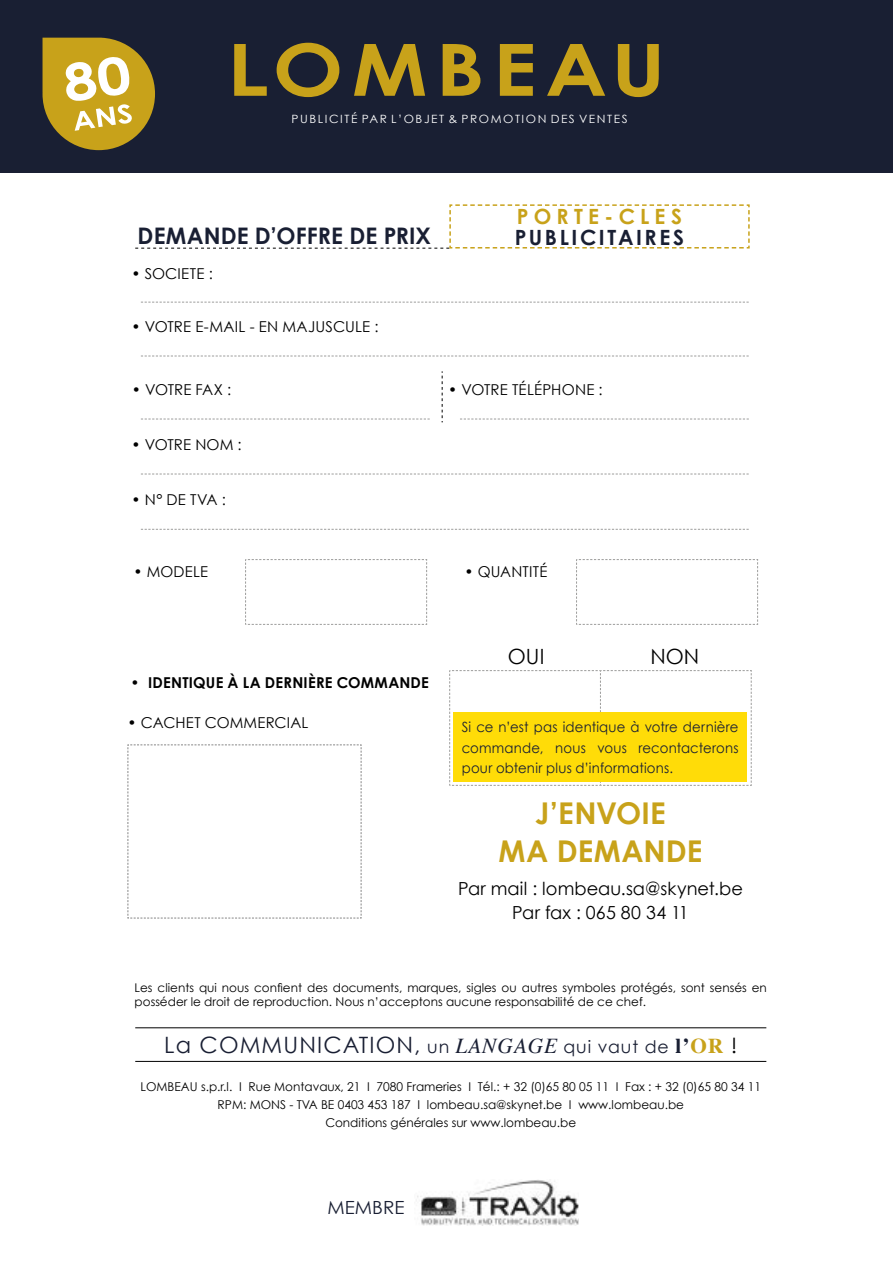
<style>
.page{position:relative;width:893px;height:1263px;background:#fff}
.page>*{position:absolute;margin:0;border:0;box-sizing:border-box;transform-origin:0 0}
.t1{font:700 30px/37.5px "Century Gothic";letter-spacing:.005em;color:#c8a21a;text-align:center}
.t2{font:700 22.8px "Century Gothic";letter-spacing:.005em;color:#191f33}
.t3{font:22.5px "Century Gothic";letter-spacing:.05em;color:#191f33}
.t4{font:700 21px "Century Gothic";letter-spacing:.12em;color:#191f33}
.t5{font:700 21px "Century Gothic";letter-spacing:.25em;color:#c8a21a}
.t6{font:21px "Century Gothic";letter-spacing:.005em;color:#000}
.t7{font:18.15px "Century Gothic";color:#191f33;scale:1.04 1}
.t8{font:18px/24px "Century Gothic";letter-spacing:.005em;color:#000;text-align:center}
.t9{font:15px "Century Gothic";letter-spacing:.01em;color:#000}
.t10{font:700 15px "Century Gothic";letter-spacing:.015em;color:#000}
.t11{font:15px "Century Gothic";letter-spacing:-.01em;color:#000}
.t12{font:14.1px/20.4px "Century Gothic";letter-spacing:.015em;color:#191f33;text-align:justify;scale:.94 1}
.t13{font:12.15px/18px "Century Gothic";color:#000;text-align:center}
.t14{font:12px/14.4px "Century Gothic";color:#000}
.t15{font:11.4px "Century Gothic";letter-spacing:.13em;color:#fff;scale:1.04 1}
.s1{font-weight:400}
.s2{font-size:17.4px}
.s3{font-family:"Times";font-style:italic;font-size:21.15px}
.s4{font-family:"Times";font-weight:700;font-size:21.15px}
.s5{font-family:"Times";font-weight:700;font-size:21.15px;color:#c8a21a}
.s6{font-size:20.85px;color:#000}
</style>
<div class="page">
<div style="left:0;top:0;width:893px;height:172px;background:#191f33"></div>
<hr style="left:135px;top:1027px;width:631px;height:1px;background:#000">
<hr style="left:135px;top:1061px;width:631px;height:1px;background:#000">
<svg style="left:234px;top:43px;width:425px;height:54px"></svg>
<img style="left:416px;top:1180px;width:163px;height:45px">
<svg style="left:442px;top:371px;width:1px;height:51px"></svg>
<svg style="left:141px;top:356px;width:608px;height:1px"></svg>
<svg style="left:141px;top:302px;width:608px;height:1px"></svg>
<svg style="left:141px;top:419px;width:289px;height:1px"></svg>
<svg style="left:460px;top:419px;width:289px;height:1px"></svg>
<svg style="left:576px;top:559px;width:182px;height:66px"></svg>
<svg style="left:141px;top:474px;width:608px;height:1px"></svg>
<svg style="left:141px;top:529px;width:608px;height:1px"></svg>
<div style="left:43px;top:38px;width:112px;height:112px;background:#c8a21a;border-radius:56px"></div>
<svg style="left:66px;top:57px;width:66px;height:74px"></svg>
<svg style="left:135px;top:204px;width:615px;height:45px"></svg>
<svg style="left:245px;top:559px;width:182px;height:66px"></svg>
<svg style="left:449px;top:670px;width:303px;height:116px"></svg>
<div style="left:454px;top:712px;width:293px;height:69px;background:#ffdc08"></div>
<svg style="left:127px;top:744px;width:235px;height:175px"></svg>
<p class="t15" style="left:292px;top:112px;width:324px">PUBLICITÉ PAR L’OBJET &amp; PROMOTION DES VENTES</p>
<h2 class="t2" style="left:138px;top:222px;width:295px">DEMANDE D’OFFRE DE PRIX</h2>
<p class="t9" style="left:131px;top:265px;width:83px">• SOCIETE :</p>
<p class="t9" style="left:131px;top:317px;width:249px">• VOTRE E-MAIL - EN MAJUSCULE :</p>
<h3 class="t5" style="left:517px;top:203px;width:167px">PORTE-CLES</h3>
<h3 class="t4" style="left:515px;top:224px;width:171px">PUBLICITAIRES</h3>
<p class="t11" style="left:132px;top:380px;width:101px">• VOTRE FAX :</p>
<p class="t9" style="left:448px;top:380px;width:156px">• VOTRE TÉLÉPHONE :</p>
<p class="t9" style="left:131px;top:435px;width:112px">• VOTRE NOM :</p>
<p class="t9" style="left:131px;top:490px;width:96px">• N° DE TVA :</p>
<p class="t9" style="left:134px;top:562px;width:76px">• MODELE</p>
<p class="t10" style="left:130px;top:673px;width:300px"><span class="s1">•</span> IDENTIQUE À LA DERNIÈRE COMMANDE</p>
<p class="t9" style="left:128px;top:713px;width:182px">• CACHET COMMERCIAL</p>
<p class="t9" style="left:465px;top:562px;width:84px">• QUANTITÉ</p>
<h3 class="t6" style="left:508px;top:644px;width:38px">OUI</h3>
<h3 class="t6" style="left:650px;top:644px;width:51px">NON</h3>
<p class="t12" style="left:462px;top:717px;width:296px">Si ce n’est pas identique à votre dernière commande, nous vous recontacterons pour obtenir plus d’informations.</p>
<h1 class="t1" style="left:498px;top:794px;width:205px">J’ENVOIE<br>MA DEMANDE</h1>
<h3 class="t8" style="left:458px;top:876px;width:286px">Par mail : lombeau.sa@skynet.be<br>Par fax : 065 80 34 11</h3>
<p class="t14" style="left:135px;top:980px;width:634px">Les clients qui nous confient des documents, marques, sigles ou autres symboles protégés, sont sensés en posséder le droit de reproduction. Nous n’acceptons aucune responsabilité de ce chef.</p>
<h3 class="t3" style="left:164px;top:1031px;width:575px">La COMMUNICATION, <span class="s2">un</span> <span class="s3">LANGAGE</span> <span class="s2">qui vaut de</span> <span class="s4">l’</span><span class="s5">OR</span> <span class="s6">!</span></h3>
<p class="t13" style="left:141px;top:1077px;width:622px">LOMBEAU s.p.r.l. I Rue Montavaux, 21 I 7080 Frameries I Tél.: + 32 (0)65 80 05 11 I Fax : + 32 (0)65 80 34 11<br>RPM: MONS - TVA BE 0403 453 187 I lombeau.sa@skynet.be I www.lombeau.be<br>Conditions générales sur www.lombeau.be</p>
<h3 class="t7" style="left:327px;top:1196px;width:76px">MEMBRE</h3>
</div>
